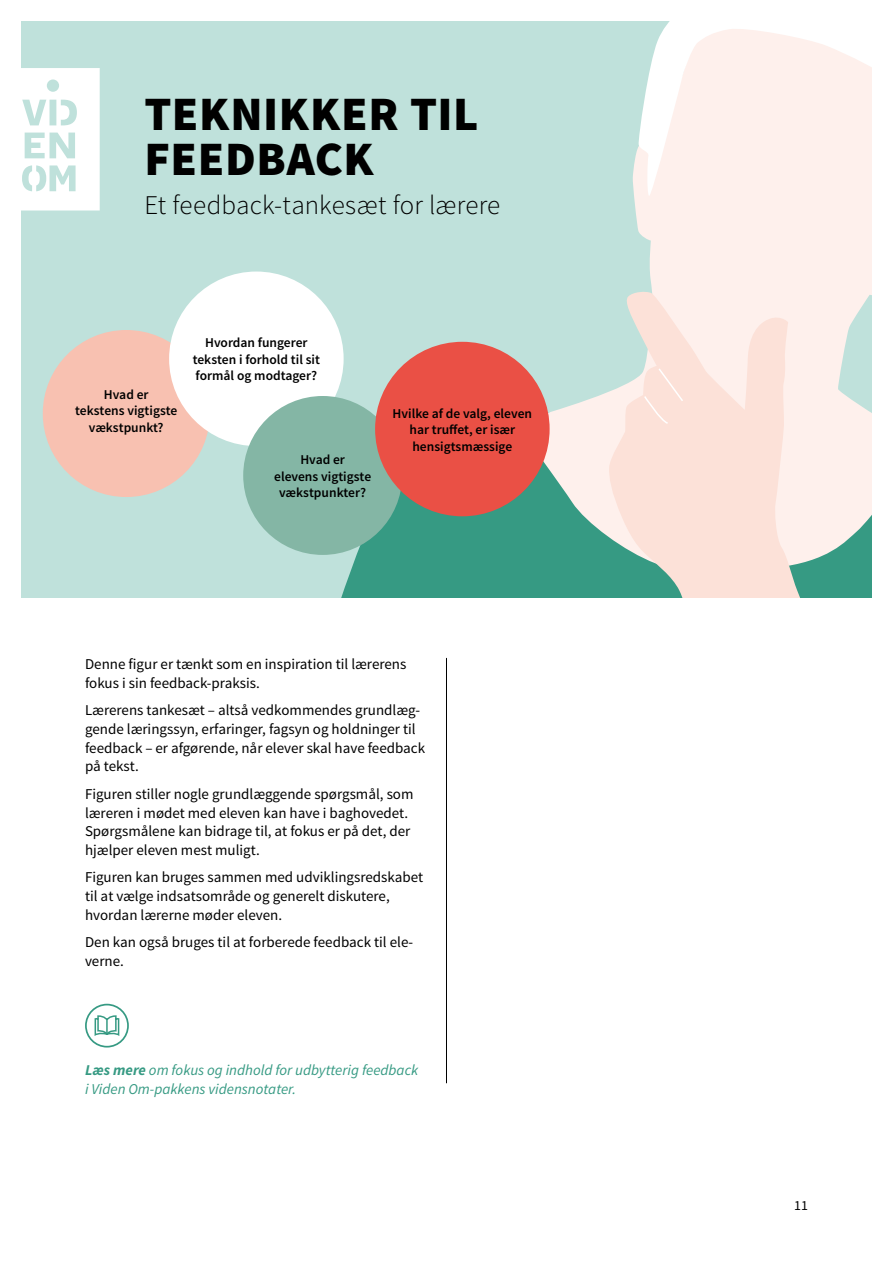
<style>
.page{position:relative;width:893px;height:1263px;background:#fff}
.page>*{position:absolute;margin:0;border:0;box-sizing:border-box;transform-origin:0 0}
.t1{font:900 48px/45px "Source Sans Pro";letter-spacing:.01em;color:#000}
.t2{font:300 27px "Source Sans Pro";letter-spacing:.005em;color:#000}
.t3{font:15px/18.8px "Source Sans Pro";color:#000}
.t4{font:italic 15px/18.8px "Source Sans Pro";color:#369a83}
.t5{font:13.8px "Source Sans Pro";color:#000}
.t6{font:600 13.5px/16.5px "Source Sans Pro";color:#000;text-align:center}
.s1{font-weight:700}
</style>
<div class="page">
<div style="left:21px;top:21px;width:851px;height:577px;background:#bfe1db"></div>
<svg style="left:312px;top:412px;width:560px;height:186px;fill:#369a83"></svg>
<svg style="left:520px;top:148px;width:352px;height:427px"></svg>
<svg style="left:638px;top:21px;width:234px;height:233px;fill:#fef0ec"></svg>
<svg style="left:609px;top:291px;width:230px;height:307px;fill:#fce1d8"></svg>
<svg style="left:643px;top:367px;width:42px;height:58px"></svg>
<div style="left:43px;top:330px;width:167px;height:167px;background:#f8c1b1;border-radius:50%"></div>
<div style="left:169px;top:272px;width:175px;height:174px;background:#fff;border-radius:50%"></div>
<div style="left:243px;top:396px;width:159px;height:159px;background:#84b6a5;border-radius:50%"></div>
<div style="left:375px;top:342px;width:175px;height:174px;background:#ea5045;border-radius:50%"></div>
<hr style="left:446px;top:658px;width:1px;height:425px;background:#000">
<div style="left:85px;top:1004px;width:44px;height:43px;border:2px solid #369a83;border-radius:50%"></div>
<svg style="left:94px;top:1015px;width:26px;height:21px"></svg>
<svg style="left:21px;top:68px;width:79px;height:142px"></svg>
<h1 class="t1" style="left:145px;top:94px;width:336px">TEKNIKKER TIL<br>FEEDBACK</h1>
<h2 class="t2" style="left:145px;top:189px;width:357px">Et feedback-tankesæt for lærere</h2>
<p class="t6" style="left:75px;top:386px;width:104px">Hvad er<br>tekstens vigtigste vækstpunkt?</p>
<p class="t6" style="left:193px;top:335px;width:129px">Hvordan fungerer teksten i forhold til sit formål og modtager?</p>
<p class="t6" style="left:274px;top:452px;width:99px">Hvad er<br>elevens vigtigste vækstpunkter?</p>
<p class="t6" style="left:393px;top:405px;width:141px">Hvilke af de valg, eleven har truffet, er især hensigtsmæssige</p>
<p class="t3" style="left:85px;top:655px;width:323px">Denne figur er tænkt som en inspiration til lærerens fokus i sin feedback-praksis.</p>
<p class="t3" style="left:85px;top:701px;width:342px">Lærerens tankesæt – altså vedkommendes grundlæg&shy;gende læringssyn, erfaringer, fagsyn og holdninger til feedback – er afgørende, når elever skal have feedback på tekst.</p>
<p class="t3" style="left:85px;top:785px;width:330px">Figuren stiller nogle grundlæggende spørgsmål, som læreren i mødet med eleven kan have i baghovedet.<br>Spørgsmålene kan bidrage til, at fokus er på det, der hjælper eleven mest muligt.</p>
<p class="t3" style="left:85px;top:868px;width:340px">Figuren kan bruges sammen med udviklingsredskabet til at vælge indsatsområde og generelt diskutere, hvordan lærerne møder eleven.</p>
<p class="t3" style="left:85px;top:933px;width:330px">Den kan også bruges til at forberede feedback til ele&shy;verne.</p>
<p class="t4" style="left:85px;top:1060px;width:335px"><span class="s1">Læs mere</span> om fokus og indhold for udbytterig feedback i Viden Om-pakkens vidensnotater.</p>
<p class="t5" style="left:794px;top:1196px;width:15px">11</p>
</div>
